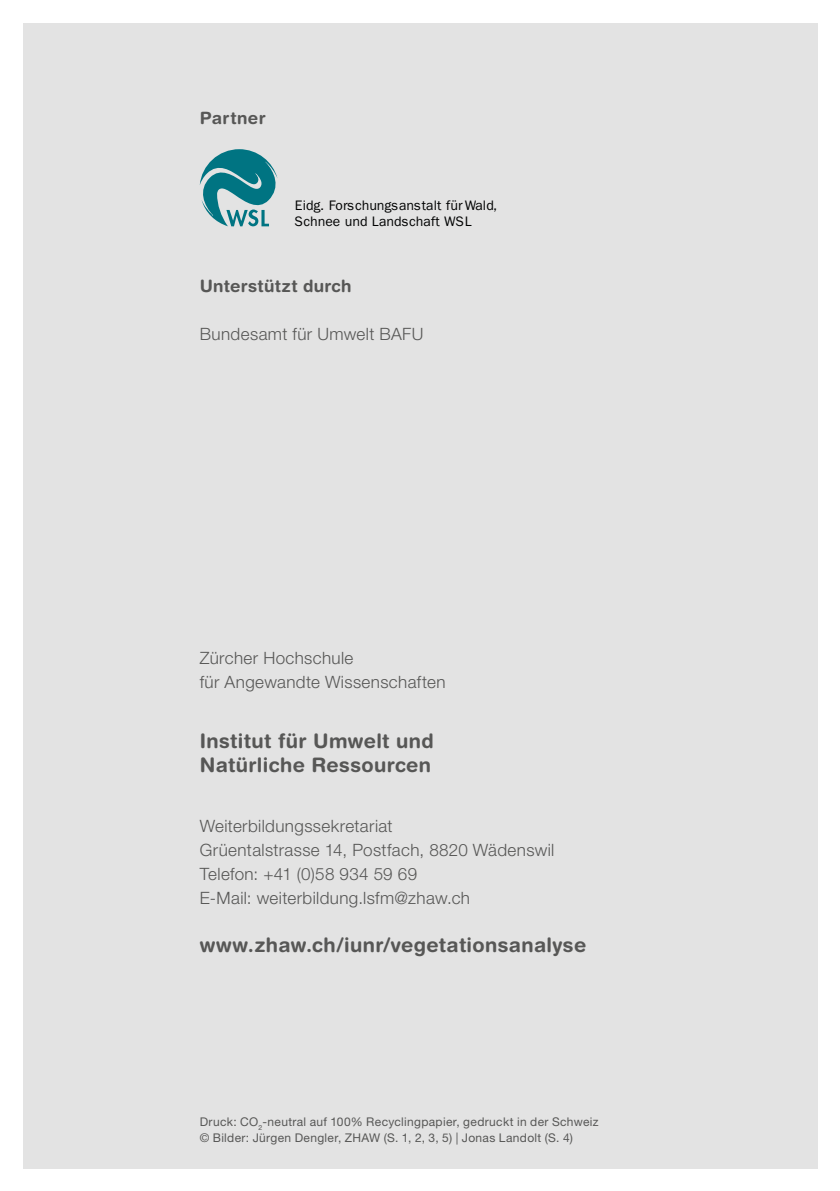
<style>
.page{position:relative;width:840px;height:1191px;background:#fff}
.page>*{position:absolute;margin:0;border:0;box-sizing:border-box;transform-origin:0 0}
.t1{font:700 20px/24px "Helvetica Rounded LT Std";letter-spacing:.02em;color:#575756}
.t2{font:300 17px/24px "Helvetica Neue LT Pro";letter-spacing:.025em;color:#575756}
.t3{font:700 17px "Helvetica Rounded LT Std";letter-spacing:.02em;color:#575756}
.t4{font:14.2px/16px "Franklin Gothic";color:#010202}
.t5{font:12px/16px "Helvetica Neue LT Pro";letter-spacing:.03em;color:#575756}
</style>
<div class="page">
<div style="left:23px;top:23px;width:793px;height:1145px;background:#e3e3e3"></div>
<svg style="left:200px;top:149px;width:78px;height:77px"></svg>
<p class="t3" style="left:199px;top:107px;width:67px">Partner</p>
<p class="t4" style="left:294px;top:198px;width:204px">Eidg. Forschungsanstalt fürWald,<br>Schnee und Landschaft WSL</p>
<p class="t3" style="left:200px;top:275px;width:153px">Unterstützt durch</p>
<p class="t2" style="left:200px;top:321px;width:225px">Bundesamt für Umwelt BAFU</p>
<p class="t2" style="left:200px;top:645px;width:247px">Zürcher Hochschule<br>für Angewandte Wissenschaften</p>
<p class="t1" style="left:200px;top:728px;width:235px">Institut für Umwelt und<br>Natürliche Ressourcen</p>
<p class="t2" style="left:200px;top:813px;width:356px">Weiterbildungssekretariat<br>Grüentalstrasse 14, Postfach, 8820 Wädenswil Telefon: +41 (0)58 934 59 69<br>E-Mail: weiterbildung.lsfm@zhaw.ch</p>
<p class="t1" style="left:200px;top:932px;width:388px">www.zhaw.ch/iunr/vegetationsanalyse</p>
<p class="t5" style="left:200px;top:1113px;width:400px">Druck: CO<sub>2</sub>-neutral auf 100% Recyclingpapier, gedruckt in der Schweiz © Bilder: Jürgen Dengler, ZHAW (S. 1, 2, 3, 5) | Jonas Landolt (S. 4)</p>
</div>
